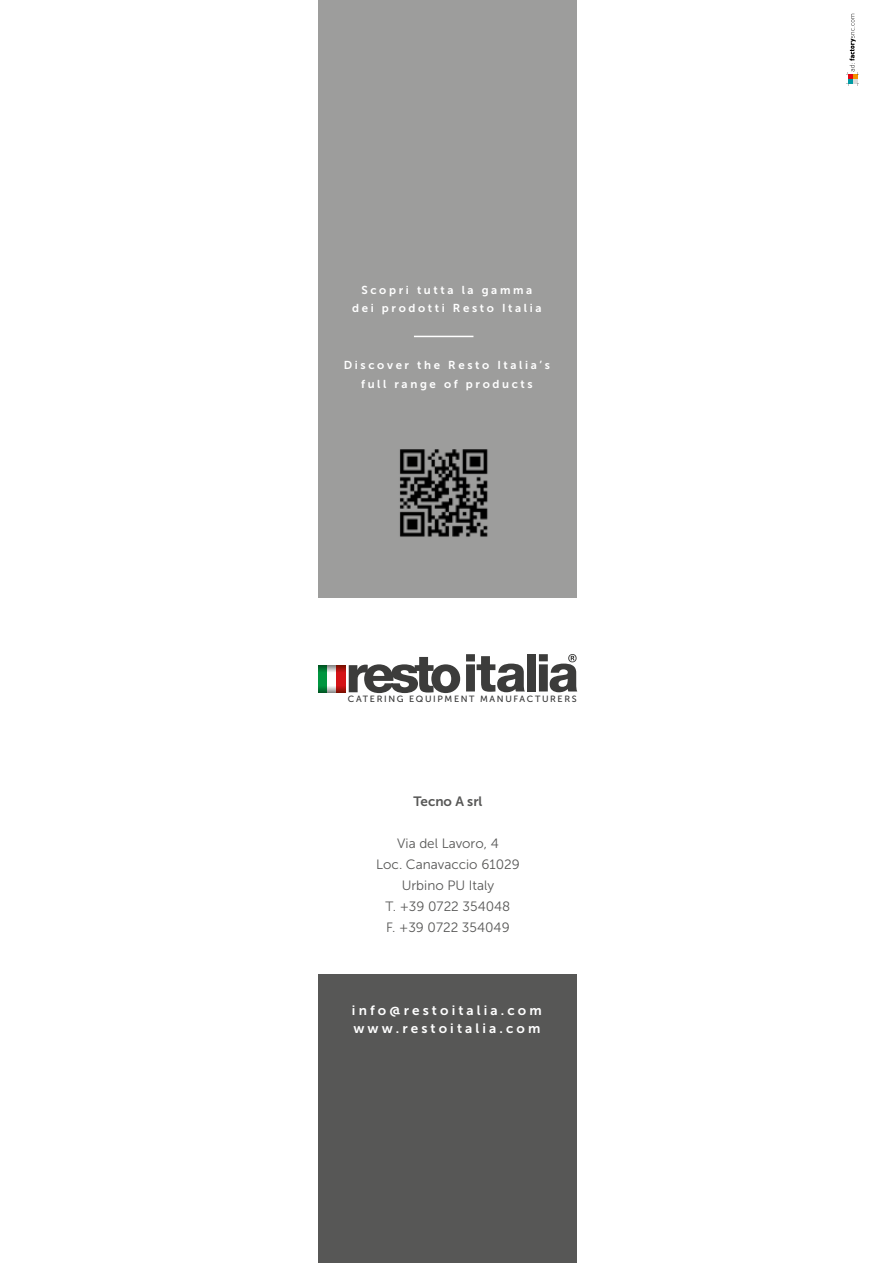
<style>
.page{position:relative;width:893px;height:1263px;background:#fff}
.page>*{position:absolute;margin:0;border:0;box-sizing:border-box;transform-origin:0 0}
.t1{font:13.5px/21px "Museo Sans 300";color:#575756;text-align:center}
.t2{font:13.5px/18px "Museo Sans 700";letter-spacing:.23em;color:#fff}
.t3{font:13.5px "Museo Sans 700";color:#575756}
.t4{font:11.4px/18.3px "Museo Sans 700";letter-spacing:.23em;color:#fff;text-align:center}
.t5{font:9px "Museo Sans 500";letter-spacing:.18em;color:#353535}
</style>
<div class="page">
<div style="left:318px;top:974px;width:259px;height:289px;background:#575756"></div>
<div style="left:318px;top:0;width:259px;height:597px;background:#9d9d9c"></div>
<svg style="left:848px;top:14px;width:9px;height:70px"></svg>
<svg style="left:318px;top:657px;width:142px;height:36px"></svg>
<svg style="left:466px;top:654px;width:59px;height:38px"></svg>
<div style="left:527px;top:654px;width:9px;height:37px;background:#3c3c3b"></div>
<svg style="left:539px;top:654px;width:38px;height:38px"></svg>
<hr style="left:414px;top:336px;width:59px;height:1px;background:#fff">
<img style="left:400px;top:449px;width:88px;height:88px">
<p class="t4" style="left:352px;top:281px;width:191px">Scopri tutta la gamma dei prodotti Resto Italia</p>
<p class="t4" style="left:344px;top:356px;width:208px">Discover the Resto Italia’s full range of products</p>
<p class="t5" style="left:348px;top:694px;width:230px">CATERING EQUIPMENT MANUFACTURERS</p>
<p class="t3" style="left:413px;top:793px;width:71px">Tecno A srl</p>
<p class="t1" style="left:376px;top:833px;width:145px">Via del Lavoro, 4<br>Loc. Canavaccio 61029<br>Urbino PU Italy<br>T. +39 0722 354048<br>F. +39 0722 354049</p>
<p class="t2" style="left:352px;top:1001px;width:191px">info@restoitalia.com www.restoitalia.com</p>
</div>
